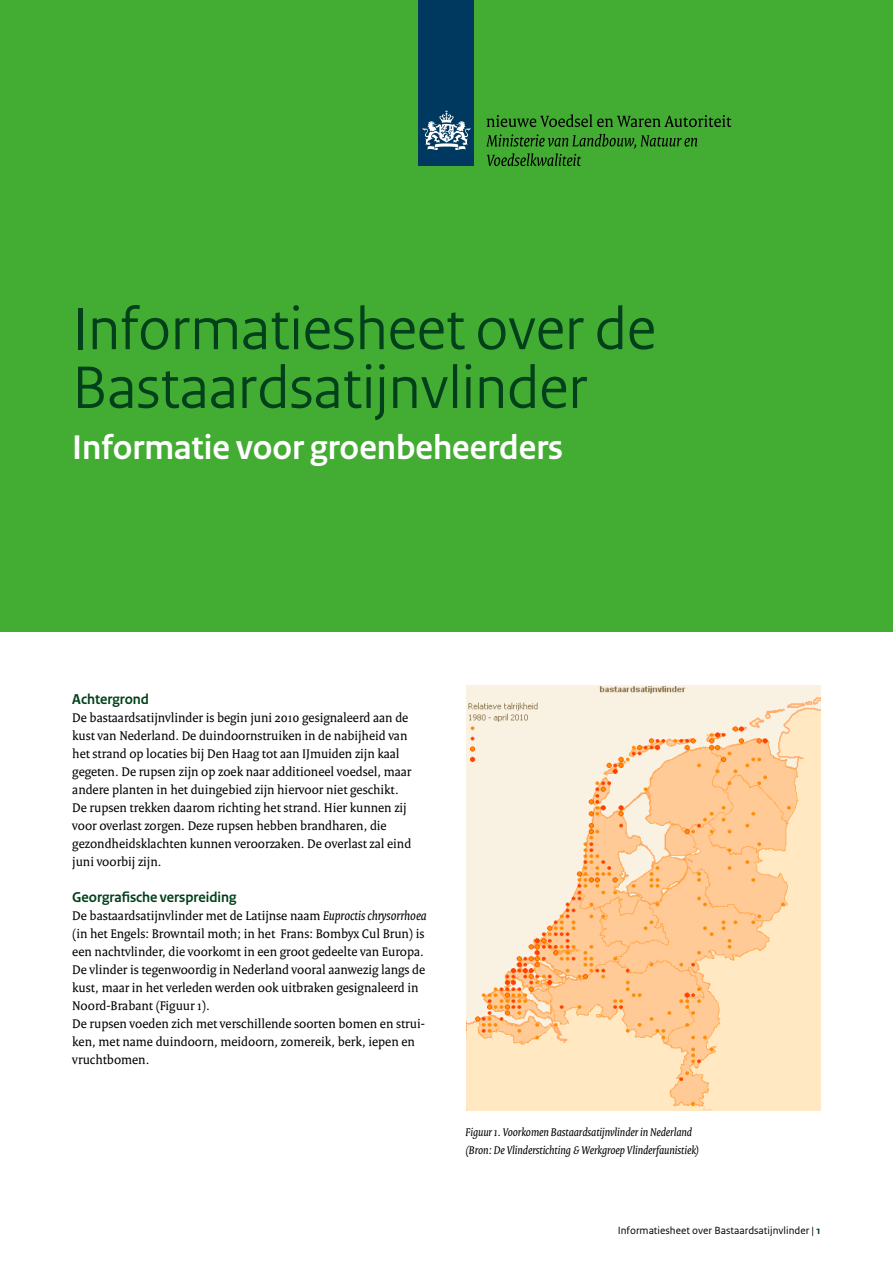
<style>
.page{position:relative;width:893px;height:1263px;background:#fff}
.page>*{position:absolute;margin:0;border:0;box-sizing:border-box;transform-origin:0 0}
.t1{font:63px/58.8px "Rijksoverheid Sans Heading";color:#00401a}
.t2{font:700 36px "Rijksoverheid Sans Heading";color:#fff}
.t3{font:700 15px "Rijksoverheid Sans Heading";color:#00401a}
.t4{font:13.5px/18px "Rijksoverheid Serif";color:#000}
.t5{font:italic 12px/18px "Rijksoverheid Serif";color:#000}
.t6{font:10.95px "Rijksoverheid Sans Text";color:#000}
.s1{font-style:italic}
.s2{font-weight:700;color:#00401a}
</style>
<div class="page">
<div style="left:0;top:0;width:893px;height:631px;background:#43ac32"></div>
<img style="left:466px;top:686px;width:355px;height:425px">
<div style="left:419px;top:0;width:55px;height:166px;background:#00395f"></div>
<svg style="left:423px;top:110px;width:47px;height:40px"></svg>
<svg style="left:487px;top:114px;width:244px;height:13px"></svg>
<svg style="left:486px;top:134px;width:211px;height:32px"></svg>
<h1 class="t1" style="left:72px;top:300px;width:585px">Informatiesheet over de<br>Bastaardsatijnvlinder</h1>
<h2 class="t2" style="left:72px;top:427px;width:492px">Informatie voor groenbeheerders</h2>
<p class="t3" style="left:72px;top:691px;width:78px">Achtergrond</p>
<p class="t4" style="left:72px;top:708px;width:341px">De bastaardsatijnvlinder is begin juni 2010 gesignaleerd aan de kust van Nederland. De duindoornstruiken in de nabijheid van het strand op locaties bij Den Haag tot aan IJmuiden zijn kaal gegeten. De rupsen zijn op zoek naar additioneel voedsel, maar andere planten in het duingebied zijn hiervoor niet geschikt.<br>De rupsen trekken daarom richting het strand. Hier kunnen zij voor overlast zorgen. Deze rupsen hebben brandharen, die gezondheidsklachten kunnen veroorzaken. De overlast zal eind juni voorbij zijn.</p>
<p class="t3" style="left:72px;top:889px;width:166px">Georgrafische verspreiding</p>
<p class="t4" style="left:72px;top:906px;width:356px">De bastaardsatijnvlinder met de Latijnse naam <span class="s1">Euproctis chrysorrhoea </span>(in het Engels: Browntail moth; in het Frans: Bombyx Cul Brun) is een nachtvlinder, die voorkomt in een groot gedeelte van Europa.<br>De vlinder is tegenwoordig in Nederland vooral aanwezig langs de kust, maar in het verleden werden ook uitbraken gesignaleerd in Noord-Brabant (Figuur 1).<br>De rupsen voeden zich met verschillende soorten bomen en strui&shy;ken, met name duindoorn, meidoorn, zomereik, berk, iepen en vruchtbomen.</p>
<p class="t5" style="left:466px;top:1123px;width:235px">Figuur 1. Voorkomen Bastaardsatijnvlinder in Nederland (Bron: De Vlinderstichting &amp; Werkgroep Vlinderfaunistiek)</p>
<p class="t6" style="left:618px;top:1224px;width:204px">Informatiesheet over Bastaardsatijnvlinder | <span class="s2">1</span></p>
</div>
